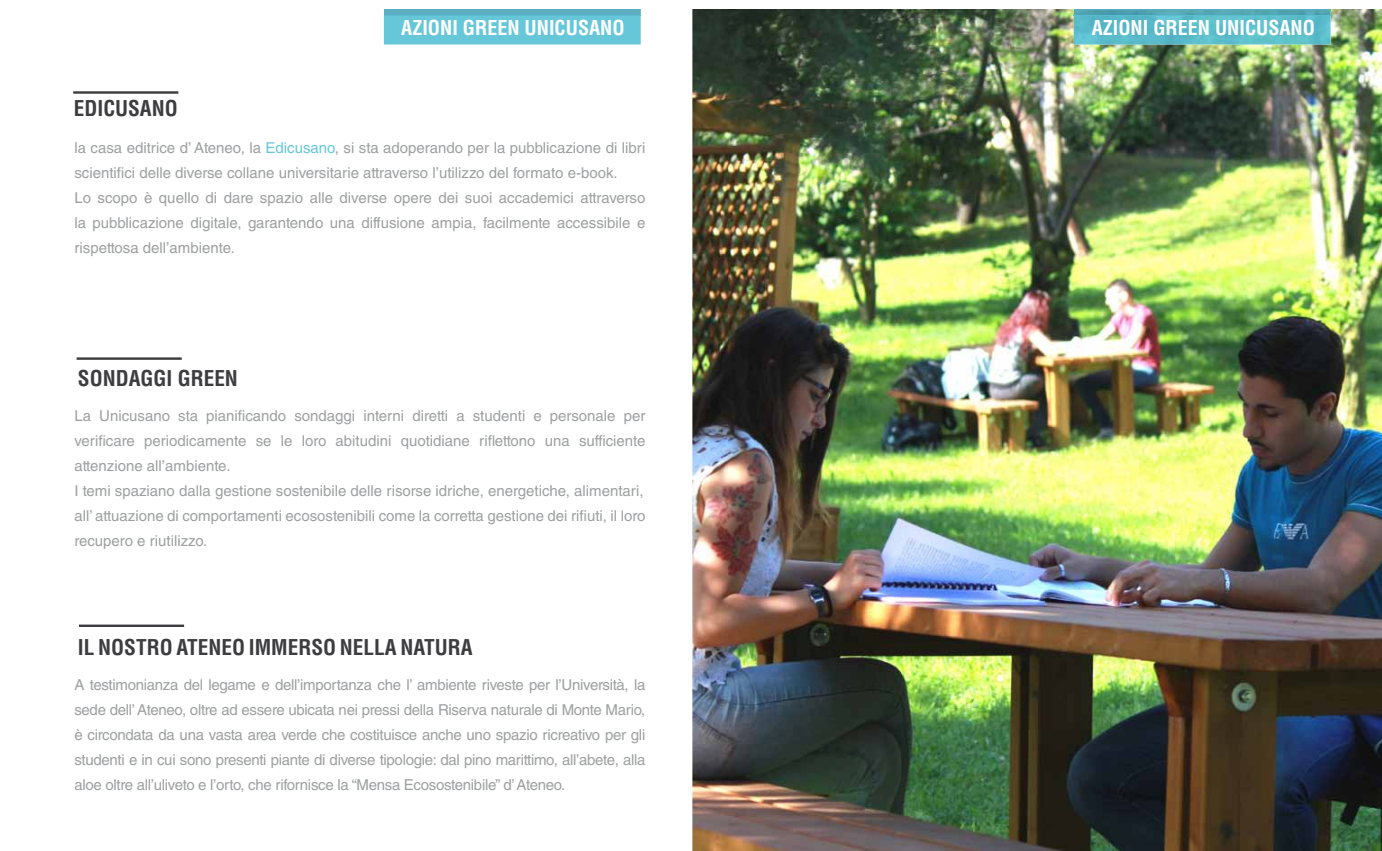
<style>
.page{position:relative;width:1382px;height:851px;background:#fff}
.page>*{position:absolute;margin:0;border:0;box-sizing:border-box;transform-origin:0 0}
.t1{font:700 condensed 21.25px "Helvetica LT Std";color:#3d3d40}
.t2{font:700 condensed 20px "Helvetica LT Std";color:#fff}
.t3{font:15px/25px "Helvetica LT Std";color:#9d9fa0}
.s1{color:#66c7d9}
</style>
<div class="page">
<img style="left:692px;top:9px;width:690px;height:841px">
<hr style="left:73px;top:91px;width:105px;height:3px;background:#3d3d40">
<hr style="left:79px;top:624px;width:105px;height:3px;background:#3d3d40">
<hr style="left:77px;top:357px;width:105px;height:3px;background:#3d3d40">
<svg style="left:384px;top:9px;width:257px;height:35px;background:#64c2d4"></svg>
<hr style="left:1074px;top:9px;width:257px;height:1px;background:#5cadbf">
<img style="left:1074px;top:10px;width:257px;height:34px">
<img style="left:1074px;top:15px;width:256px;height:1px">
<h1 class="t1" style="left:74px;top:95px;width:105px">EDICUSANO</h1>
<h2 class="t2" style="left:401px;top:16px;width:225px">AZIONI GREEN UNICUSANO</h2>
<h2 class="t2" style="left:1092px;top:16px;width:225px">AZIONI GREEN UNICUSANO</h2>
<p class="t3" style="left:74px;top:135px;width:572px">la casa editrice d’ Ateneo, la <span class="s1">Edicusano</span>, si sta adoperando per la pubblicazione di libri scientifici delle diverse collane universitarie attraverso l’utilizzo del formato e-book.<br>Lo scopo è quello di dare spazio alle diverse opere dei suoi accademici attraverso la pubblicazione digitale, garantendo una diffusione ampia, facilmente accessibile e rispettosa dell’ambiente.</p>
<h1 class="t1" style="left:78px;top:365px;width:161px">SONDAGGI GREEN</h1>
<p class="t3" style="left:74px;top:403px;width:572px">La Unicusano sta pianificando sondaggi interni diretti a studenti e personale per verificare periodicamente se le loro abitudini quotidiane riflettono una sufficiente attenzione all’ambiente.<br>I temi spaziano dalla gestione sostenibile delle risorse idriche, energetiche, alimentari, all’ attuazione di comportamenti ecosostenibili come la corretta gestione dei rifiuti, il loro recupero e riutilizzo.</p>
<h1 class="t1" style="left:78px;top:634px;width:396px">IL NOSTRO ATENEO IMMERSO NELLA NATURA</h1>
<p class="t3" style="left:74px;top:672px;width:573px;text-align:justify">A testimonianza del legame e dell’importanza che l’ ambiente riveste per l’Università, la sede dell’ Ateneo, oltre ad essere ubicata nei pressi della Riserva naturale di Monte Mario, è circondata da una vasta area verde che costituisce anche uno spazio ricreativo per gli studenti e in cui sono presenti piante di diverse tipologie: dal pino marittimo, all’abete, alla aloe oltre all’uliveto e l’orto, che rifornisce la “Mensa Ecosostenibile” d’ Ateneo.</p>
</div>
